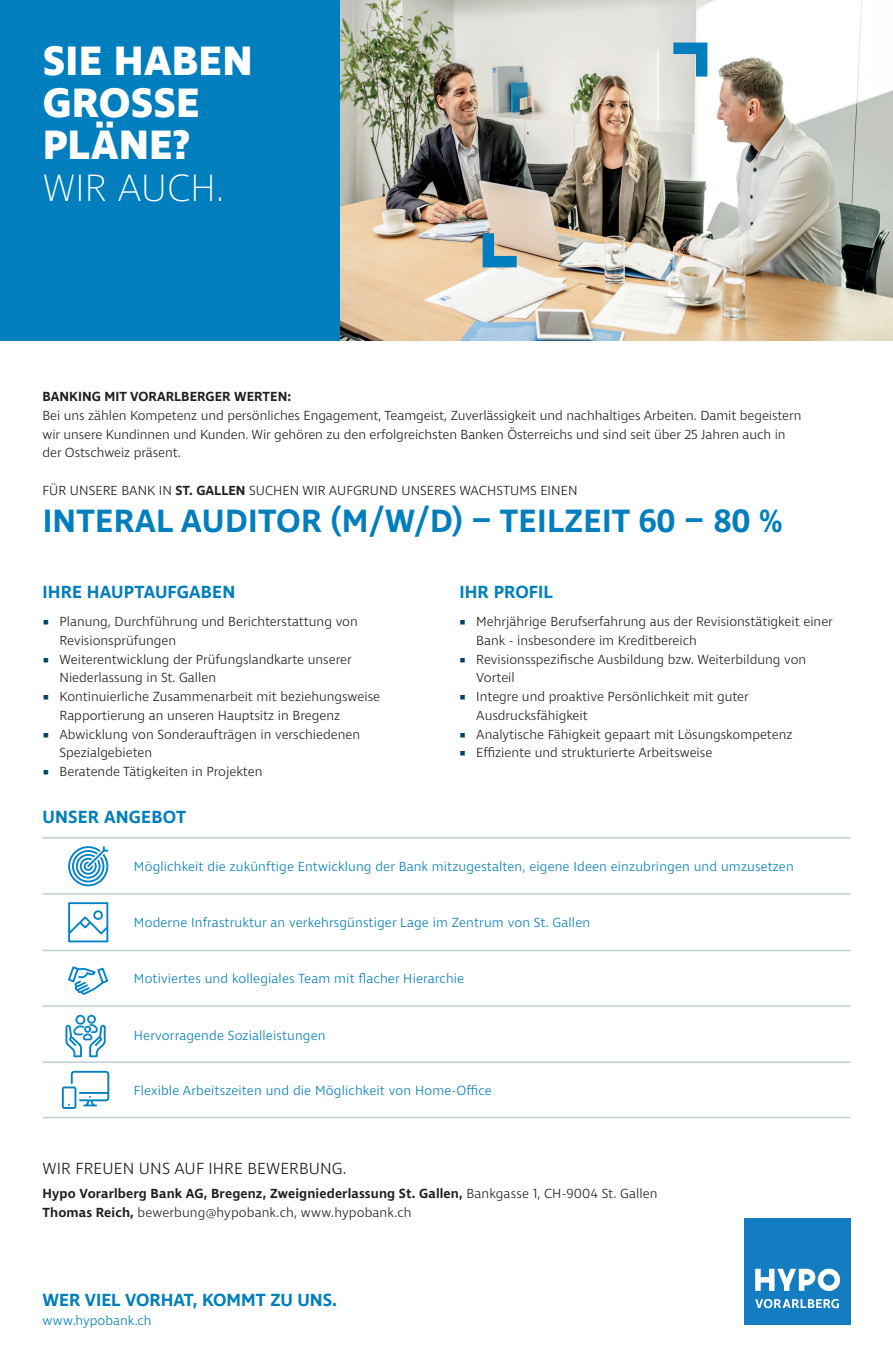
<style>
.page{position:relative;width:893px;height:1367px;background:#fff}
.page>*{position:absolute;margin:0;border:0;box-sizing:border-box;transform-origin:0 0}
.t1{font:700 42px/42px "Ingra";letter-spacing:.005em;color:#fff}
.t2{font:200 39px "Ingra";letter-spacing:-.005em;color:#fff}
.t3{font:600 33px "Ingra";letter-spacing:.01em;color:#007ebd}
.t4{font:600 18px "Ingra";letter-spacing:.005em;color:#007ebd}
.t5{font:300 16.5px "Ingra";letter-spacing:.01em;color:#231f20}
.t6{font:300 13.5px/18.8px "Ingra";color:#231f20}
.t7{font:300 13.5px "Ingra";letter-spacing:.01em;color:#007ebd}
.t8{font:600 13.5px/18.8px "Ingra";letter-spacing:.005em;color:#231f20}
.s1{font-weight:600}
.s2{font-size:11.25px;color:#014462}
.s3{font-weight:300}
</style>
<div class="page">
<div style="left:0;top:0;width:340px;height:340px;background:#007ebd"></div>
<div style="left:744px;top:1218px;width:106px;height:106px;background:#147cc1"></div>
<svg style="left:755px;top:1299px;width:84px;height:9px"></svg>
<svg style="left:755px;top:1268px;width:85px;height:23px"></svg>
<svg style="left:68px;top:846px;width:40px;height:40px"></svg>
<svg style="left:65px;top:1014px;width:41px;height:43px"></svg>
<svg style="left:62px;top:1070px;width:47px;height:39px"></svg>
<svg style="left:68px;top:966px;width:40px;height:28px"></svg>
<svg style="left:68px;top:902px;width:40px;height:40px"></svg>
<hr style="left:43px;top:893px;width:807px;height:1px;background:#bfcfd4">
<hr style="left:43px;top:837px;width:807px;height:1px;background:#bfcfd4">
<hr style="left:43px;top:949px;width:807px;height:2px;background:#bfcfd4">
<hr style="left:43px;top:1005px;width:807px;height:1px;background:#bfcfd4">
<hr style="left:43px;top:1061px;width:807px;height:2px;background:#bfcfd4">
<hr style="left:43px;top:1116px;width:807px;height:2px;background:#bfcfd4">
<img style="left:340px;top:0;width:553px;height:340px">
<svg style="left:673px;top:43px;width:34px;height:34px"></svg>
<svg style="left:483px;top:233px;width:34px;height:34px"></svg>
<h1 class="t1" style="left:43px;top:41px;width:212px">SIE HABEN<br>GROSSE<br>PLÄNE?</h1>
<h2 class="t2" style="left:43px;top:163px;width:183px">WIR AUCH.</h2>
<p class="t8" style="left:43px;top:388px;width:250px">BANKING MIT VORARLBERGER WERTEN:</p>
<p class="t6" style="left:43px;top:406px;width:760px">Bei uns zählen Kompetenz und persönliches Engagement, Teamgeist, Zuverlässigkeit und nachhaltiges Arbeiten. Damit begeistern wir unsere Kundinnen und Kunden. Wir gehören zu den erfolgreichsten Banken Österreichs und sind seit über 25 Jahren auch in der Ostschweiz präsent.</p>
<p class="t6" style="left:43px;top:481px;width:536px">FÜR UNSERE BANK IN <span class="s1">ST. GALLEN</span> SUCHEN WIR AUFGRUND UNSERES WACHSTUMS EINEN</p>
<h3 class="t3" style="left:43px;top:500px;width:741px">INTERAL AUDITOR (M/W/D) – TEILZEIT 60 – 80 %</h3>
<h3 class="t4" style="left:43px;top:580px;width:194px">IHRE HAUPTAUFGABEN</h3>
<p class="t6" style="left:60px;top:613px;width:300px;text-indent:-17px"><span class="s2">▪</span> Planung, Durchführung und Berichterstattung von<br>Revisionsprüfungen</p>
<p class="t6" style="left:60px;top:650px;width:294px;text-indent:-17px"><span class="s2">▪</span> Weiterentwicklung der Prüfungslandkarte unserer<br>Niederlassung in St. Gallen</p>
<p class="t6" style="left:60px;top:688px;width:322px;text-indent:-17px"><span class="s2">▪</span> Kontinuierliche Zusammenarbeit mit beziehungsweise<br>Rapportierung an unseren Hauptsitz in Bregenz</p>
<p class="t6" style="left:60px;top:725px;width:302px;text-indent:-17px"><span class="s2">▪</span> Abwicklung von Sonderaufträgen in verschiedenen<br>Spezialgebieten</p>
<p class="t6" style="left:43px;top:763px;width:222px"><span class="s2">▪</span> Beratende Tätigkeiten in Projekten</p>
<h3 class="t4" style="left:459px;top:580px;width:95px">IHR PROFIL</h3>
<p class="t6" style="left:476px;top:613px;width:358px;text-indent:-17px"><span class="s2">▪</span> Mehrjährige Berufserfahrung aus der Revisionstätigkeit einer<br>Bank - insbesondere im Kreditbereich</p>
<p class="t6" style="left:476px;top:650px;width:331px;text-indent:-17px"><span class="s2">▪</span> Revisionsspezifische Ausbildung bzw. Weiterbildung von<br>Vorteil</p>
<p class="t6" style="left:476px;top:688px;width:274px;text-indent:-17px"><span class="s2">▪</span> Integre und proaktive Persönlichkeit mit guter<br>Ausdrucksfähigkeit</p>
<p class="t6" style="left:459px;top:725px;width:335px"><span class="s2">▪</span> Analytische Fähigkeit gepaart mit Lösungskompetenz</p>
<p class="t6" style="left:459px;top:744px;width:255px"><span class="s2">▪</span> Effiziente und strukturierte Arbeitsweise</p>
<h3 class="t4" style="left:43px;top:805px;width:145px">UNSER ANGEBOT</h3>
<p class="t7" style="left:134px;top:858px;width:661px">Möglichkeit die zukünftige Entwicklung der Bank mitzugestalten, eigene Ideen einzubringen und umzusetzen</p>
<p class="t7" style="left:134px;top:913px;width:458px">Moderne Infrastruktur an verkehrsgünstiger Lage im Zentrum von St. Gallen</p>
<p class="t7" style="left:134px;top:970px;width:332px">Motiviertes und kollegiales Team mit flacher Hierarchie</p>
<p class="t7" style="left:134px;top:1026px;width:193px">Hervorragende Sozialleistungen</p>
<p class="t7" style="left:134px;top:1082px;width:359px">Flexible Arbeitszeiten und die Möglichkeit von Home-Office</p>
<p class="t5" style="left:43px;top:1158px;width:305px">WIR FREUEN UNS AUF IHRE BEWERBUNG.</p>
<p class="t8" style="left:43px;top:1185px;width:616px">Hypo Vorarlberg Bank AG, Bregenz, Zweigniederlassung St. Gallen, <span class="s3">Bankgasse 1, CH-9004 St. Gallen<br></span>Thomas Reich, <span class="s3">bewerbung@hypobank.ch, www.hypobank.ch</span></p>
<h3 class="t4" style="left:43px;top:1288px;width:296px">WER VIEL VORHAT, KOMMT ZU UNS.</h3>
<p class="t7" style="left:43px;top:1311px;width:111px">www.hypobank.ch</p>
</div>
